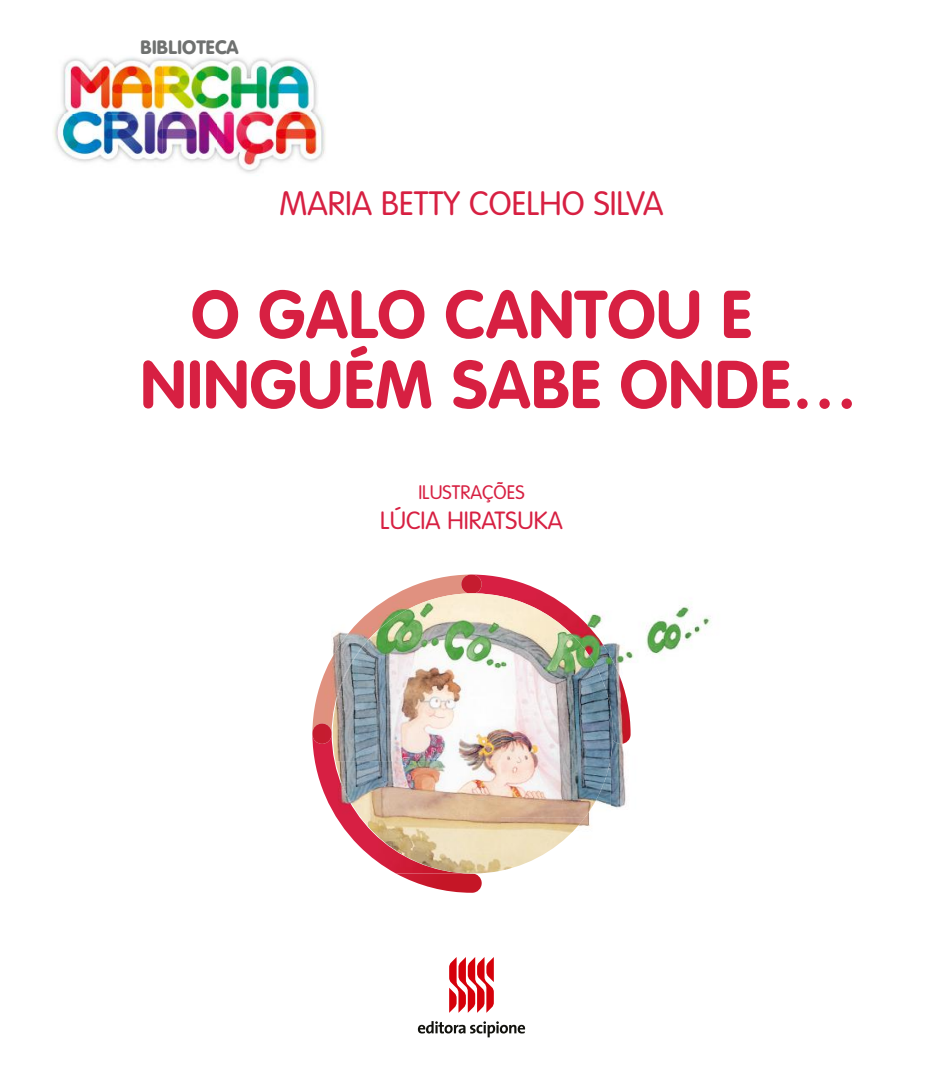
<style>
.page{position:relative;width:943px;height:1092px;background:#fff}
.page>*{position:absolute;margin:0;border:0;box-sizing:border-box;transform-origin:0 0}
.t1{font:66.5px/70px "VAG Rounded Std Bold SC";letter-spacing:.01em;color:#d72042}
.t2{font:33.25px "VAG Rounded Std Light SC";color:#d72042}
.t3{font:24.5px "VAG Rounded Std Light SC";color:#d72042}
.t4{font:19.25px "VAG Rounded Std Light SC";color:#d72042}
.t5{font:19.07px "VAG Rounded Std Black SC";letter-spacing:.015em;color:#6f7170}
</style>
<div class="page">
<svg style="left:418px;top:1021px;width:107px;height:16px"></svg>
<svg style="left:449px;top:957px;width:45px;height:55px"></svg>
<svg style="left:396px;top:873px;width:85px;height:19px"></svg>
<img style="left:53px;top:57px;width:273px;height:116px">
<img style="left:630px;top:610px;width:81px;height:49px">
<img style="left:613px;top:743px;width:12px;height:17px">
<img style="left:585px;top:817px;width:5px;height:10px">
<img style="left:481px;top:574px;width:149px;height:169px">
<img style="left:312px;top:733px;width:23px;height:82px">
<img style="left:312px;top:575px;width:149px;height:158px">
<img style="left:461px;top:574px;width:20px;height:19px">
<img style="left:312px;top:723px;width:19px;height:20px">
<img style="left:333px;top:593px;width:168px;height:168px">
<img style="left:501px;top:596px;width:112px;height:221px">
<img style="left:335px;top:761px;width:166px;height:112px">
<img style="left:501px;top:817px;width:84px;height:53px">
<p class="t5" style="left:140px;top:37px;width:100px">BIBLIOTECA</p>
<p class="t2" style="left:279px;top:190px;width:385px">MARIA BETTY COELHO SILVA</p>
<p class="t1" style="left:141px;top:284px;width:718px;text-indent:51px">O GALO CANTOU E<br>NINGUÉM SABE ONDE…</p>
<p class="t4" style="left:418px;top:484px;width:108px">ILUSTRAÇÕES</p>
<p class="t3" style="left:380px;top:509px;width:184px">LÚCIA HIRATSUKA</p>
</div>
